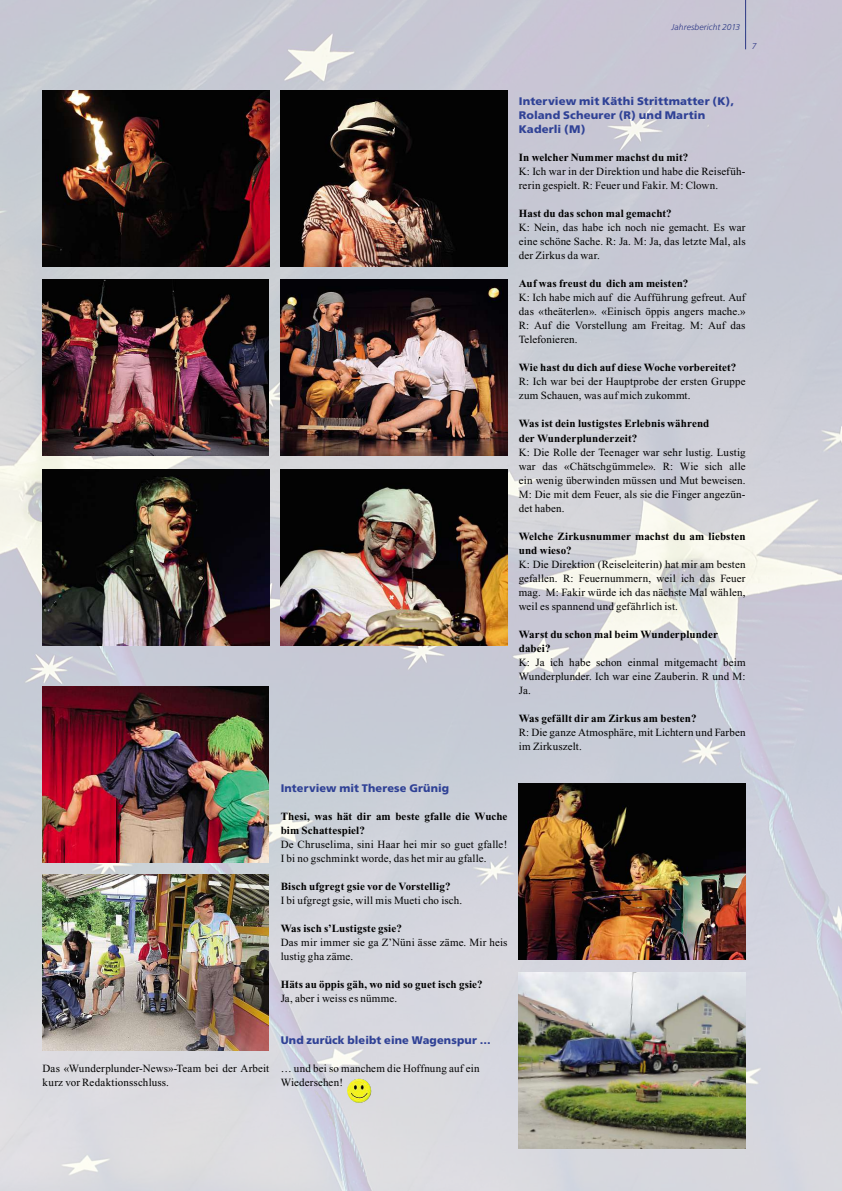
<style>
.page{position:relative;width:842px;height:1191px;background:#fff}
.page>*{position:absolute;margin:0;border:0;box-sizing:border-box;transform-origin:0 0}
.t1{font:11px/14px "Times New Roman";letter-spacing:.015em;color:#000}
.t2{font:700 11px/14px "Times New Roman";letter-spacing:.01em;color:#000}
.t3{font:900 11px/14px "Frutiger";letter-spacing:.015em;color:#304296}
.t4{font:italic 300 8.5px "Frutiger";letter-spacing:.01em;color:#304296}
</style>
<div class="page">
<img style="left:0;top:0;width:842px;height:1191px">
<img style="left:347px;top:1078px;width:24px;height:25px">
<img style="left:43px;top:91px;width:226px;height:175px">
<img style="left:281px;top:91px;width:226px;height:175px">
<img style="left:281px;top:280px;width:226px;height:175px">
<img style="left:281px;top:469px;width:226px;height:176px">
<img style="left:43px;top:686px;width:226px;height:176px">
<img style="left:43px;top:875px;width:226px;height:175px">
<img style="left:43px;top:280px;width:226px;height:175px">
<img style="left:43px;top:469px;width:226px;height:176px">
<img style="left:519px;top:972px;width:227px;height:176px">
<img style="left:519px;top:784px;width:227px;height:175px">
<p class="t4" style="left:672px;top:23px;width:70px">Jahresbericht 2013</p>
<p class="t4" style="left:752px;top:42px;width:6px">7</p>
<p class="t3" style="left:519px;top:95px;width:217px">Interview mit Käthi Strittmatter (K),<br>Roland Scheurer (R) und Martin<br>Kaderli (M)</p>
<p class="t2" style="left:519px;top:151px;width:171px">In welcher Nummer machst du mit?</p>
<p class="t1" style="left:519px;top:166px;width:228px">K: Ich war in der Direktion und habe die Reisefüh&shy;rerin gespielt. R: Feuer und Fakir. M: Clown.</p>
<p class="t2" style="left:519px;top:207px;width:154px">Hast du das schon mal gemacht?</p>
<p class="t1" style="left:519px;top:222px;width:228px;text-align:justify">K: Nein, das habe ich noch nie gemacht. Es war eine schöne Sache. R: Ja. M: Ja, das letzte Mal, als der Zirkus da war.</p>
<p class="t2" style="left:519px;top:277px;width:171px">Auf was freust du dich am meisten?</p>
<p class="t1" style="left:519px;top:292px;width:228px;text-align:justify">K: Ich habe mich auf die Aufführung gefreut. Auf das «theäterlen». «Einisch öppis angers mache.» R: Auf die Vorstellung am Freitag. M: Auf das Telefonieren.</p>
<p class="t2" style="left:519px;top:361px;width:219px">Wie hast du dich auf diese Woche vorbereitet?</p>
<p class="t1" style="left:519px;top:376px;width:228px">R: Ich war bei der Hauptprobe der ersten Gruppe zum Schauen, was auf mich zukommt.</p>
<p class="t2" style="left:519px;top:417px;width:192px">Was ist dein lustigstes Erlebnis während der Wunderplunderzeit?</p>
<p class="t1" style="left:519px;top:446px;width:228px;text-align:justify">K: Die Rolle der Teenager war sehr lustig. Lustig war das «Chätschgümmele». R: Wie sich alle ein wenig überwinden müssen und Mut beweisen.<br>M: Die mit dem Feuer, als sie die Finger angezün&shy;det haben.</p>
<p class="t2" style="left:519px;top:529px;width:228px">Welche Zirkusnummer machst du am liebsten und wieso?</p>
<p class="t1" style="left:519px;top:558px;width:228px;text-align:justify">K: Die Direktion (Reiseleiterin) hat mir am besten gefallen. R: Feuernummern, weil ich das Feuer mag. M: Fakir würde ich das nächste Mal wählen, weil es spannend und gefährlich ist.</p>
<p class="t2" style="left:519px;top:627px;width:201px">Warst du schon mal beim Wunderplunder dabei?</p>
<p class="t1" style="left:519px;top:656px;width:228px;text-align:justify">K: Ja ich habe schon einmal mitgemacht beim Wunderplunder. Ich war eine Zauberin. R und M:<br>Ja.</p>
<p class="t2" style="left:519px;top:711px;width:179px">Was gefällt dir am Zirkus am besten?</p>
<p class="t1" style="left:519px;top:726px;width:228px">R: Die ganze Atmosphäre, mit Lichtern und Farben im Zirkuszelt.</p>
<p class="t1" style="left:43px;top:1062px;width:228px">Das «Wunderplunder-News»-Team bei der Arbeit kurz vor Redaktionsschluss.</p>
<p class="t3" style="left:281px;top:781px;width:170px">Interview mit Therese Grünig</p>
<p class="t2" style="left:281px;top:809px;width:228px">Thesi, was hät dir am beste gfalle die Wuche bim Schattespiel?</p>
<p class="t1" style="left:281px;top:838px;width:228px">De Chruselima, sini Haar hei mir so guet gfalle!<br>I bi no gschminkt worde, das het mir au gfalle.</p>
<p class="t2" style="left:281px;top:879px;width:171px">Bisch ufgregt gsie vor de Vorstellig?</p>
<p class="t1" style="left:281px;top:894px;width:183px">I bi ufgregt gsie, will mis Mueti cho isch.</p>
<p class="t2" style="left:281px;top:921px;width:123px">Was isch s’Lustigste gsie?</p>
<p class="t1" style="left:281px;top:936px;width:228px">Das mir immer sie ga Z’Nüni ässe zäme. Mir heis lustig gha zäme.</p>
<p class="t2" style="left:281px;top:977px;width:204px">Häts au öppis gäh, wo nid so guet isch gsie?</p>
<p class="t1" style="left:281px;top:992px;width:118px">Ja, aber i weiss es nümme.</p>
<p class="t3" style="left:281px;top:1033px;width:212px">Und zurück bleibt eine Wagenspur …</p>
<p class="t1" style="left:281px;top:1062px;width:200px">… und bei so manchem die Hoffnung auf ein<br>Wiedersehen!</p>
</div>
